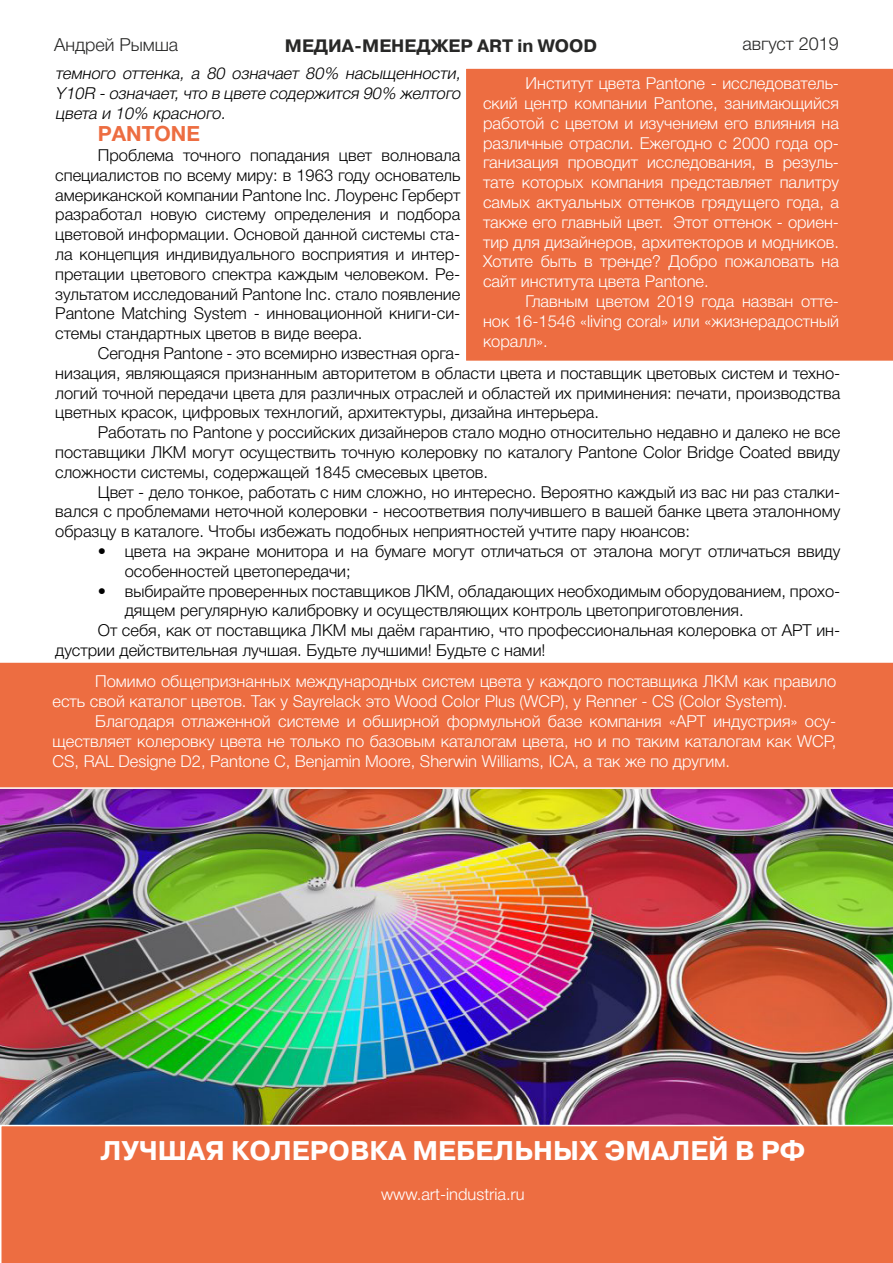
<style>
.page{position:relative;width:893px;height:1263px;background:#fff}
.page>*{position:absolute;margin:0;border:0;box-sizing:border-box;transform-origin:0 0}
.t1{font:700 27px "Pragmatica C";color:#fff}
.t2{font:700 21px "Helvetica Neue Cyr";color:#ed6d41}
.t3{font:700 18px "Pragmatica C";color:#282827}
.t4{font:300 18px "Helvetica Neue Cyr";color:#282827}
.t5{font:300 16.5px/19.8px "Helvetica Neue Cyr";color:#000;text-align:justify}
.t6{font:300 16.5px/19.8px "Helvetica Neue Cyr";color:#fff;text-align:justify}
.t7{font:italic 300 16.5px/19.8px "Helvetica Neue Cyr";color:#000;text-align:justify}
</style>
<div class="page">
<img style="left:0;top:789px;width:893px;height:336px">
<div style="left:0;top:662px;width:893px;height:127px;background:#ed6d41"></div>
<div style="left:466px;top:68px;width:427px;height:293px;background:#ed6d41"></div>
<div style="left:1px;top:1126px;width:892px;height:137px;background:#ed6d41"></div>
<p class="t4" style="left:54px;top:35px;width:126px">Андрей Рымша</p>
<p class="t3" style="left:285px;top:35px;width:314px">МЕДИА-МЕНЕДЖЕР ART in WOOD</p>
<p class="t4" style="left:743px;top:34px;width:98px">август 2019</p>
<p class="t7" style="left:55px;top:64px;width:410px">темного оттенка, а 80 означает 80% насыщенности, Y10R - означает,что в цвете содержится 90% желтого цвета и 10% красного.</p>
<p class="t2" style="left:98px;top:122px;width:104px">PANTONE</p>
<p class="t5" style="left:55px;top:145px;width:407px;text-indent:43px">Проблема точного попадания цвет волновала специалистов по всему миру: в 1963 году основатель американской компании Pantone Inc. Лоуренс Герберт разработал новую систему определения и подбора цветовой информации. Основой данной системы ста&shy;ла концепция индивидуального восприятия и интер&shy;претации цветового спектра каждым человеком. Ре&shy;зультатом исследований Pantone Inc. стало появление Pantone Matching System - инновационной книги-си&shy;стемы стандартных цветов в виде веера.</p>
<p class="t5" style="left:55px;top:343px;width:786px;text-align:left;text-indent:43px">Сегодня Pantone - это всемирно известная орга-<br>низация, являющаяся признанным авторитетом в области цвета и поставщик цветовых систем и техно&shy;логий точной передачи цвета для различных отраслей и областей их приминения: печати, производства цветных красок, цифровых технлогий, архитектуры, дизайна интерьера.</p>
<p class="t5" style="left:55px;top:423px;width:786px;text-indent:43px">Работать по Pantone у российских дизайнеров стало модно относительно недавно и далеко не все поставщики ЛКМ могут осуществить точную колеровку по каталогу Pantone Color Bridge Coated ввиду сложности системы, содержащей 1845 смесевых цветов.</p>
<p class="t5" style="left:55px;top:482px;width:786px;text-indent:43px">Цвет - дело тонкое, работать с ним сложно, но интересно. Вероятно каждый из вас ни раз сталки&shy;вался с проблемами неточной колеровки - несоответвия получившего в вашей банке цвета эталонному образцу в каталоге. Чтобы избежать подобных неприятностей учтите пару нюансов:</p>
<p class="t5" style="left:125px;top:541px;width:717px;text-indent:-27px">• цвета на экране монитора и на бумаге могут отличаться от эталона могут отличаться ввиду особенностей цветопередачи;</p>
<p class="t5" style="left:98px;top:581px;width:744px">• выбирайте проверенных поставщиков ЛКМ, обладающих необходимым оборудованием, прохо-</p>
<p class="t5" style="left:125px;top:601px;width:620px">дящем регулярную калибровку и осуществляющих контроль цветоприготовления.</p>
<p class="t5" style="left:98px;top:621px;width:744px">От себя, как от поставщика ЛКМ мы даём гарантию, что профессиональная колеровка от АРТ ин-</p>
<p class="t5" style="left:55px;top:640px;width:492px">дустрии действительная лучшая. Будьте лучшими! Будьте с нами!</p>
<p class="t6" style="left:53px;top:672px;width:785px;text-indent:43px">Помимо общепризнанных международных систем цвета у каждого поставщика ЛКМ как правило есть свой каталог цветов. Так у Sayrelack это Wood Color Plus (WCP), у Renner - CS (Color System).</p>
<p class="t6" style="left:53px;top:711px;width:785px;text-indent:43px">Благодаря отлаженной системе и обширной формульной базе компания «АРТ индустрия» осу&shy;ществляет колеровку цвета не только по базовым каталогам цвета, но и по таким каталогам как WCP, CS, RAL Designe D2, Pantone C, Benjamin Moore, Sherwin Williams, ICA, а так же по другим.</p>
<p class="t6" style="left:483px;top:74px;width:357px;text-indent:43px">Институт цвета Pantone - исследователь&shy;ский центр компании Pantone, занимающийся работой с цветом и изучением его влияния на различные отрасли. Ежегодно с 2000 года ор&shy;ганизация проводит исследования, в резуль&shy;тате которых компания представляет палитру самых актуальных оттенков грядущего года, а также его главный цвет. Этот оттенок - ориен&shy;тир для дизайнеров, архитекторов и модников.<br>Хотите быть в тренде? Добро пожаловать на сайт института цвета Pantone.</p>
<p class="t6" style="left:483px;top:291px;width:357px;text-indent:43px">Главным цветом 2019 года назван отте&shy;нок 16-1546 «living coral» или «жизнерадостный коралл».</p>
<h1 class="t1" style="left:101px;top:1136px;width:706px">ЛУЧШАЯ КОЛЕРОВКА МЕБЕЛЬНЫХ ЭМАЛЕЙ В РФ</h1>
<p class="t6" style="left:381px;top:1184px;width:145px">www.art-industria.ru</p>
</div>
